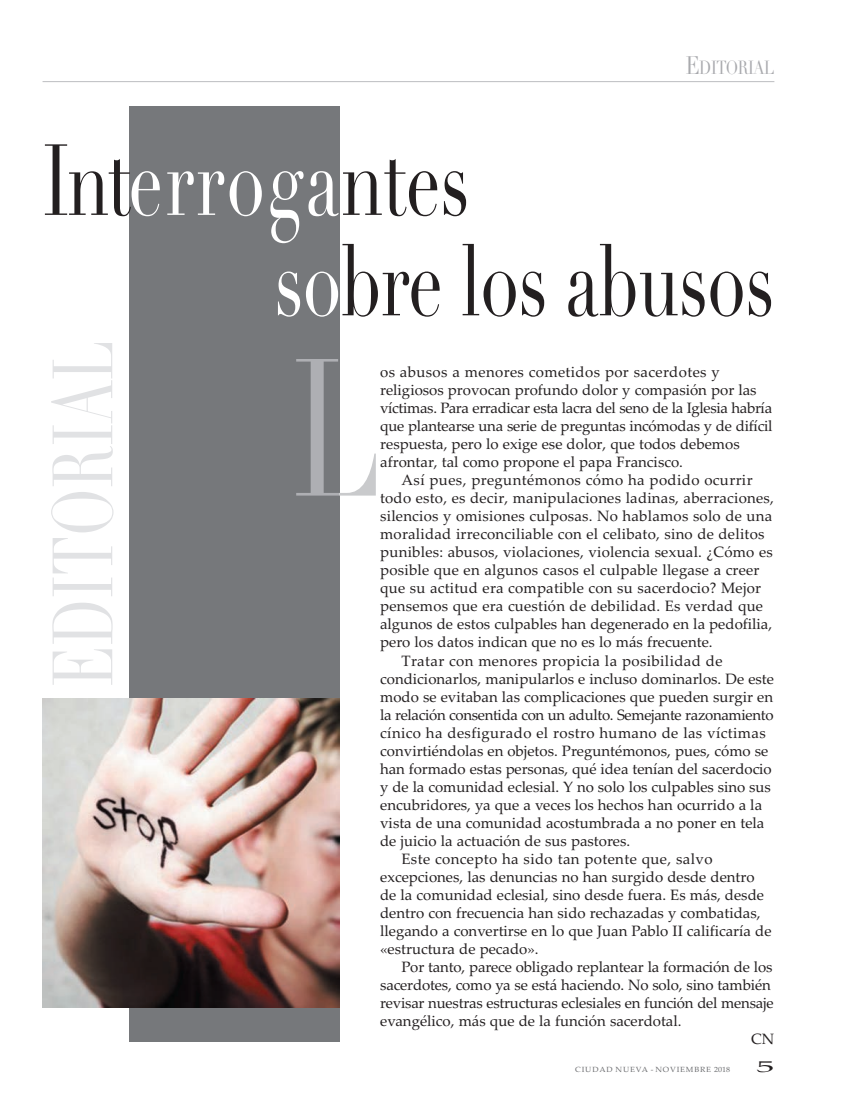
<style>
.page{position:relative;width:851px;height:1106px;background:#fff}
.page>*{position:absolute;margin:0;border:0;box-sizing:border-box;transform-origin:0 0}
.t1{font:99px/100.4px "Didot";letter-spacing:-.01em;color:#231f20;scale:.7 1}
.t2{font:18.75px "Didot";letter-spacing:-.035em;color:#a8a9ad;scale:.8 1}
.t3{font:15.75px "Palatino Linotype";color:#231f20;scale:2.26 1}
.t4{font:15px/18px "Palatino Linotype";color:#231f20}
.t5{font:15px "Palatino Linotype";letter-spacing:.025em;color:#231f20}
.t6{font:15px "Palatino Linotype";letter-spacing:-.02em;color:#231f20}
.t7{font:7.5px "Palatino Linotype";letter-spacing:.095em;color:#6c6d70;scale:1.08 1}
.s1{font-size:24.9px}
.s2{color:#fff}
</style>
<div class="page">
<hr style="left:43px;top:81px;width:731px;height:1px;background:#bcbdc0">
<div style="left:129px;top:106px;width:210px;height:936px;background:#76787b"></div>
<svg style="left:339px;top:359px;width:37px;height:136px"></svg>
<svg style="left:296px;top:359px;width:43px;height:136px"></svg>
<svg style="left:51px;top:343px;width:62px;height:230px"></svg>
<img style="left:43px;top:699px;width:296px;height:308px">
<p class="t2" style="left:685px;top:56px;width:112px"><span class="s1">E</span>DITORIAL</p>
<h1 class="t1" style="left:274px;top:133px;width:716px;text-indent:-231px">Int<span class="s2">erroga</span>ntes<br><span class="s2">so</span>bre los abusos</h1>
<p class="t4" style="left:380px;top:363px;width:394px">os abusos a menores cometidos por sacerdotes y religiosos provocan profundo dolor y compasión por las víctimas. Para erradicar esta lacra del seno de la Iglesia habría que plantearse una serie de preguntas incómodas y de difícil respuesta, pero lo exige ese dolor, que todos debemos afrontar, tal como propone el papa Francisco.</p>
<p class="t5" style="left:401px;top:471px;width:352px">Así pues, preguntémonos cómo ha podido ocurrir</p>
<p class="t4" style="left:380px;top:489px;width:395px">todo esto, es decir, manipulaciones ladinas, aberraciones,</p>
<p class="t4" style="left:380px;top:507px;width:393px">silencios y omisiones culposas. No hablamos solo de una</p>
<p class="t4" style="left:380px;top:525px;width:386px">moralidad irreconciliable con el celibato, sino de delitos</p>
<p class="t4" style="left:380px;top:543px;width:394px">punibles: abusos, violaciones, violencia sexual. ¿Cómo es</p>
<p class="t4" style="left:380px;top:561px;width:381px">posible que en algunos casos el culpable llegase a creer</p>
<p class="t4" style="left:380px;top:579px;width:382px">que su actitud era compatible con su sacerdocio? Mejor</p>
<p class="t4" style="left:380px;top:597px;width:384px">pensemos que era cuestión de debilidad. Es verdad que</p>
<p class="t4" style="left:380px;top:615px;width:393px">algunos de estos culpables han degenerado en la pedofilia,</p>
<p class="t4" style="left:380px;top:633px;width:334px">pero los datos indican que no es lo más frecuente.</p>
<p class="t5" style="left:401px;top:651px;width:322px">Tratar con menores propicia la posibilidad de</p>
<p class="t4" style="left:380px;top:669px;width:395px">condicionarlos, manipularlos e incluso dominarlos. De este</p>
<p class="t4" style="left:380px;top:687px;width:394px">modo se evitaban las complicaciones que pueden surgir en</p>
<p class="t6" style="left:380px;top:705px;width:395px">la relación consentida con un adulto. Semejante razonamiento</p>
<p class="t5" style="left:380px;top:723px;width:387px">cínico ha desfigurado el rostro humano de las víctimas</p>
<p class="t4" style="left:380px;top:741px;width:389px">convirtiéndolas en objetos. Preguntémonos, pues, cómo se</p>
<p class="t4" style="left:380px;top:759px;width:393px">han formado estas personas, qué idea tenían del sacerdocio</p>
<p class="t4" style="left:380px;top:777px;width:392px">y de la comunidad eclesial. Y no solo los culpables sino sus</p>
<p class="t4" style="left:380px;top:795px;width:383px">encubridores, ya que a veces los hechos han ocurrido a la</p>
<p class="t4" style="left:380px;top:813px;width:385px">vista de una comunidad acostumbrada a no poner en tela</p>
<p class="t4" style="left:380px;top:831px;width:251px">de juicio la actuación de sus pastores.</p>
<p class="t5" style="left:401px;top:849px;width:312px">Este concepto ha sido tan potente que, salvo</p>
<p class="t4" style="left:380px;top:867px;width:376px">excepciones, las denuncias no han surgido desde dentro</p>
<p class="t4" style="left:380px;top:885px;width:385px">de la comunidad eclesial, sino desde fuera. Es más, desde</p>
<p class="t4" style="left:380px;top:903px;width:382px">dentro con frecuencia han sido rechazadas y combatidas,</p>
<p class="t4" style="left:380px;top:921px;width:393px">llegando a convertirse en lo que Juan Pablo II calificaría de</p>
<p class="t4" style="left:380px;top:939px;width:160px">«estructura de pecado».</p>
<p class="t4" style="left:401px;top:957px;width:372px">Por tanto, parece obligado replantear la formación de los</p>
<p class="t4" style="left:380px;top:975px;width:392px">sacerdotes, como ya se está haciendo. No solo, sino también</p>
<p class="t4" style="left:380px;top:993px;width:395px">revisar nuestras estructuras eclesiales en función del mensaje</p>
<p class="t4" style="left:380px;top:1011px;width:303px">evangélico, más que de la función sacerdotal.</p>
<p class="t4" style="left:751px;top:1029px;width:25px">CN</p>
<p class="t7" style="left:575px;top:1065px;width:145px">CIUDAD NUEVA - NOVIEMBRE 2018</p>
<p class="t3" style="left:756px;top:1057px;width:9px">5</p>
</div>
